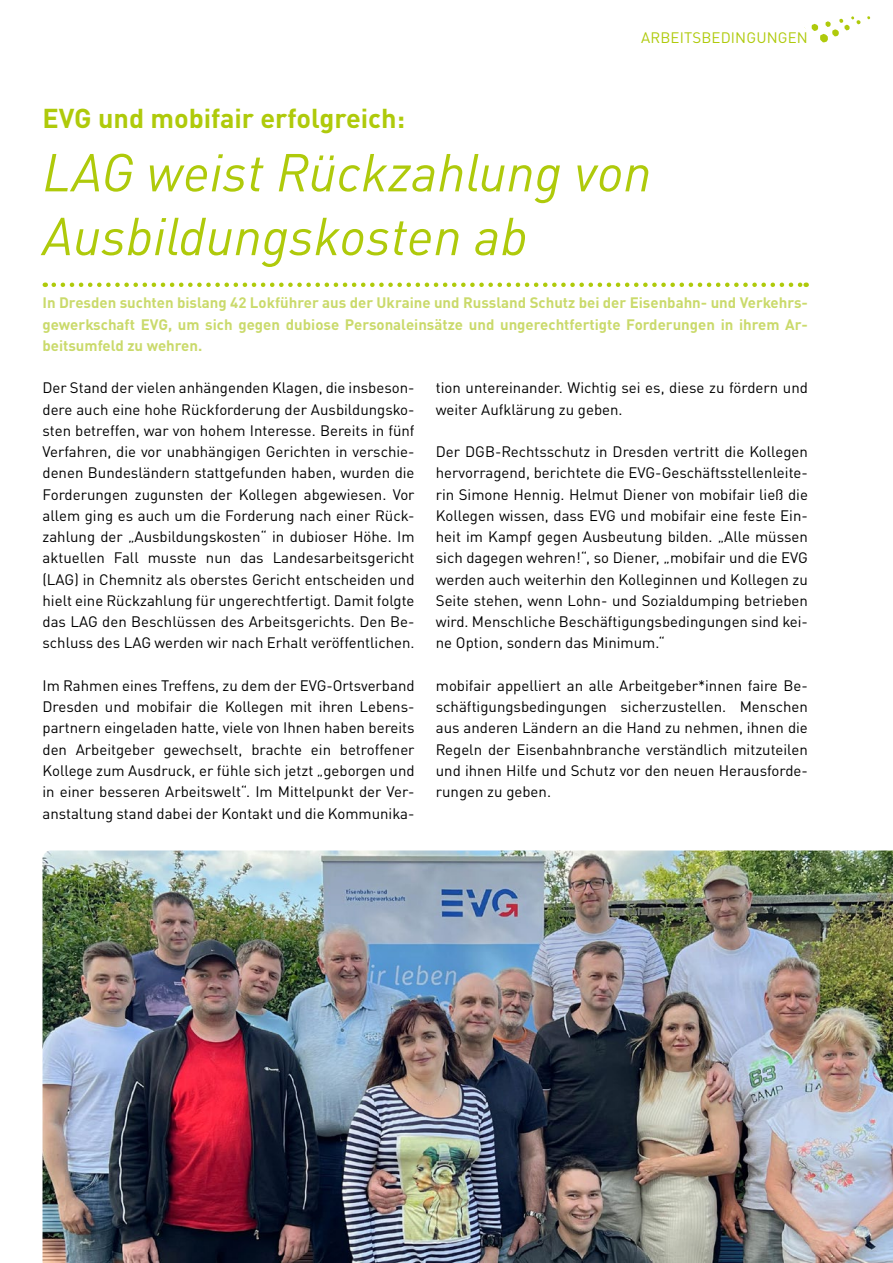
<style>
.page{position:relative;width:893px;height:1263px;background:#fff}
.page>*{position:absolute;margin:0;border:0;box-sizing:border-box;transform-origin:0 0}
.t1{font:italic 52.5px/63.8px "DINOT";color:#afca0b}
.t2{font:700 27px "DINOT";color:#afca0b}
.t3{font:15px/21.3px "DINOT";color:#000;text-align:justify}
.t4{font:700 15px/21.3px "DINOT";color:#cada6b;text-align:justify}
.t5{font:15px "DINOT";letter-spacing:.01em;color:#afca0b}
</style>
<div class="page">
<img style="left:43px;top:850px;width:850px;height:413px">
<svg style="left:804px;top:16px;width:56px;height:27px"></svg>
<svg style="left:54px;top:283px;width:753px;height:4px"></svg>
<p class="t5" style="left:641px;top:28px;width:168px">ARBEITSBEDINGUNGEN</p>
<h2 class="t2" style="left:43px;top:100px;width:364px">EVG und mobifair erfolgreich:</h2>
<h1 class="t1" style="left:43px;top:140px;width:610px">LAG weist Rückzahlung von<br>Ausbildungskosten ab</h1>
<p class="t4" style="left:43px;top:292px;width:767px">In Dresden suchten bislang 42 Lokführer aus der Ukraine und Russland Schutz bei der Eisenbahn- und Verkehrs&shy;gewerkschaft EVG, um sich gegen dubiose Personaleinsätze und ungerechtfertigte Forderungen in ihrem Ar&shy;beitsumfeld zu wehren.</p>
<p class="t3" style="left:43px;top:377px;width:374px">Der Stand der vielen anhängenden Klagen, die insbeson&shy;dere auch eine hohe Rückforderung der Ausbildungsko&shy;sten betreffen, war von hohem Interesse. Bereits in fünf Verfahren, die vor unabhängigen Gerichten in verschie&shy;denen Bundesländern stattgefunden haben, wurden die Forderungen zugunsten der Kollegen abgewiesen. Vor allem ging es auch um die Forderung nach einer Rück&shy;zahlung der „Ausbildungskosten“ in dubioser Höhe. Im aktuellen Fall musste nun das Landesarbeitsgericht (LAG) in Chemnitz als oberstes Gericht entscheiden und hielt eine Rückzahlung für ungerechtfertigt. Damit folgte das LAG den Beschlüssen des Arbeitsgerichts. Den Be&shy;schluss des LAG werden wir nach Erhalt veröffentlichen.</p>
<p class="t3" style="left:43px;top:675px;width:374px">Im Rahmen eines Treffens, zu dem der EVG-Ortsverband Dresden und mobifair die Kollegen mit ihren Lebens&shy;partnern eingeladen hatte, viele von Ihnen haben bereits den Arbeitgeber gewechselt, brachte ein betroffener Kollege zum Ausdruck, er fühle sich jetzt „geborgen und in einer besseren Arbeitswelt“. Im Mittelpunkt der Ver&shy;anstaltung stand dabei der Kontakt und die Kommunika-</p>
<p class="t3" style="left:436px;top:377px;width:374px">tion untereinander. Wichtig sei es, diese zu fördern und weiter Aufklärung zu geben.</p>
<p class="t3" style="left:436px;top:441px;width:374px">Der DGB-Rechtsschutz in Dresden vertritt die Kollegen hervorragend, berichtete die EVG-Geschäftsstellenleite&shy;rin Simone Hennig. Helmut Diener von mobifair ließ die Kollegen wissen, dass EVG und mobifair eine feste Ein&shy;heit im Kampf gegen Ausbeutung bilden. „Alle müssen sich dagegen wehren!“, so Diener, „mobifair und die EVG werden auch weiterhin den Kolleginnen und Kollegen zu Seite stehen, wenn Lohn- und Sozialdumping betrieben wird. Menschliche Beschäftigungsbedingungen sind kei&shy;ne Option, sondern das Minimum.“</p>
<p class="t3" style="left:436px;top:675px;width:374px">mobifair appelliert an alle Arbeitgeber*innen faire Be&shy;schäftigungsbedingungen sicherzustellen. Menschen aus anderen Ländern an die Hand zu nehmen, ihnen die Regeln der Eisenbahnbranche verständlich mitzuteilen und ihnen Hilfe und Schutz vor den neuen Herausforde&shy;rungen zu geben.</p>
</div>
